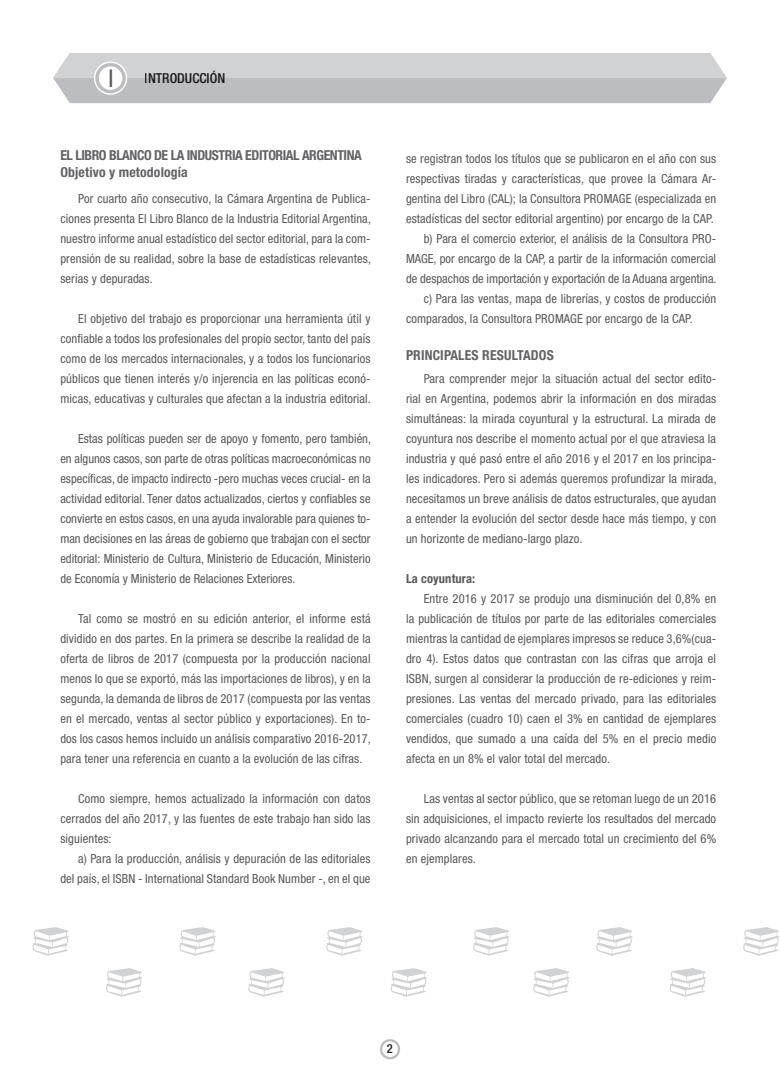
<style>
.page{position:relative;width:780px;height:1088px;background:#fff}
.page>*{position:absolute;margin:0;border:0;box-sizing:border-box;transform-origin:0 0}
.t1{font:condensed 24.62px "Helvetica Neue LT Std";color:#57585a}
.t2{font:700 condensed 13.75px/17.1px "Helvetica Neue LT Std";letter-spacing:-.03em;color:#636366}
.t3{font:700 condensed 13.75px "Helvetica Neue LT Std";letter-spacing:.01em;color:#636366}
.t4{font:500 condensed 13.75px "Helvetica Neue LT Std";color:#231f20}
.t5{font:condensed 12.5px/20px "Helvetica Neue LT Std";letter-spacing:.01em;color:#57585a;text-align:justify}
.t6{font:700 condensed 12.5px "Helvetica Neue LT Std";letter-spacing:.01em;color:#57585a}
.t7{font:500 condensed 12.5px "Helvetica Neue LT Std";color:#231f20}
</style>
<div class="page">
<svg style="left:380px;top:1039px;width:20px;height:21px"></svg>
<svg style="left:473px;top:927px;width:37px;height:29px"></svg>
<svg style="left:326px;top:927px;width:37px;height:29px"></svg>
<svg style="left:391px;top:968px;width:36px;height:29px"></svg>
<svg style="left:533px;top:968px;width:37px;height:29px"></svg>
<svg style="left:248px;top:968px;width:37px;height:29px"></svg>
<svg style="left:32px;top:927px;width:37px;height:29px"></svg>
<svg style="left:106px;top:968px;width:36px;height:29px"></svg>
<svg style="left:179px;top:927px;width:37px;height:29px"></svg>
<svg style="left:596px;top:927px;width:37px;height:29px"></svg>
<svg style="left:669px;top:968px;width:37px;height:29px"></svg>
<svg style="left:743px;top:927px;width:37px;height:29px"></svg>
<svg style="left:53px;top:53px;width:673px;height:50px;background:#c8c9cc"></svg>
<h1 class="t1" style="left:108px;top:64px;width:7px">I</h1>
<p class="t4" style="left:145px;top:70px;width:82px">INTRODUCCIÓN</p>
<p class="t2" style="left:60px;top:147px;width:303px">EL LIBRO BLANCO DE LA INDUSTRIA EDITORIAL ARGENTINA<br>Objetivo y metodología</p>
<p class="t5" style="left:60px;top:188px;width:312px;text-indent:18px">Por cuarto año consecutivo, la Cámara Argentina de Publica&shy;ciones presenta El Libro Blanco de la Industria Editorial Argentina, nuestro informe anual estadístico del sector editorial, para la com&shy;prensión de su realidad, sobre la base de estadísticas relevantes, serias y depuradas.</p>
<p class="t5" style="left:60px;top:308px;width:312px;text-indent:18px">El objetivo del trabajo es proporcionar una herramienta útil y confiable a todos los profesionales del propio sector, tanto del país como de los mercados internacionales, y a todos los funcionarios públicos que tienen interés y/o injerencia en las políticas econó&shy;micas, educativas y culturales que afectan a la industria editorial.</p>
<p class="t5" style="left:60px;top:428px;width:312px;text-indent:18px">Estas políticas pueden ser de apoyo y fomento, pero también, en algunos casos, son parte de otras políticas macroeconómicas no específicas, de impacto indirecto -pero muchas veces crucial- en la actividad editorial. Tener datos actualizados, ciertos y confiables se convierte en estos casos, en una ayuda invalorable para quienes to&shy;man decisiones en las áreas de gobierno que trabajan con el sector editorial: Ministerio de Cultura, Ministerio de Educación, Ministerio de Economía y Ministerio de Relaciones Exteriores.</p>
<p class="t5" style="left:60px;top:608px;width:312px;text-indent:18px">Tal como se mostró en su edición anterior, el informe está dividido en dos partes. En la primera se describe la realidad de la oferta de libros de 2017 (compuesta por la producción nacional menos lo que se exportó, más las importaciones de libros), y en la segunda, la demanda de libros de 2017 (compuesta por las ventas en el mercado, ventas al sector público y exportaciones). En to&shy;dos los casos hemos incluido un análisis comparativo 2016-2017, para tener una referencia en cuanto a la evolución de las cifras.</p>
<p class="t5" style="left:60px;top:788px;width:311px;text-indent:18px">Como siempre, hemos actualizado la información con datos cerrados del año 2017, y las fuentes de este trabajo han sido las siguientes:</p>
<p class="t5" style="left:60px;top:848px;width:312px;text-align:right">a) Para la producción, análisis y depuración de las editoriales<br>del país, el ISBN - International Standard Book Number -, en el que</p>
<p class="t5" style="left:406px;top:148px;width:312px">se registran todos los títulos que se publicaron en el año con sus</p>
<p class="t5" style="left:406px;top:168px;width:311px">respectivas tiradas y características, que provee la Cámara Ar-</p>
<p class="t5" style="left:406px;top:188px;width:311px">gentina del Libro (CAL); la Consultora PROMAGE (especializada en</p>
<p class="t5" style="left:406px;top:208px;width:309px">estadísticas del sector editorial argentino) por encargo de la CAP.</p>
<p class="t5" style="left:423px;top:228px;width:294px">b) Para el comercio exterior, el análisis de la Consultora PRO-</p>
<p class="t5" style="left:406px;top:248px;width:311px">MAGE, por encargo de la CAP, a partir de la información comercial</p>
<p class="t5" style="left:406px;top:268px;width:312px">de despachos de importación y exportación de la Aduana argentina.</p>
<p class="t5" style="left:423px;top:288px;width:294px">c) Para las ventas, mapa de librerías, y costos de producción</p>
<p class="t5" style="left:406px;top:308px;width:288px">comparados, la Consultora PROMAGE por encargo de la CAP.</p>
<p class="t3" style="left:406px;top:347px;width:149px">PRINCIPALES RESULTADOS</p>
<p class="t5" style="left:406px;top:368px;width:312px;text-indent:18px">Para comprender mejor la situación actual del sector edito&shy;rial en Argentina, podemos abrir la información en dos miradas simultáneas: la mirada coyuntural y la estructural. La mirada de coyuntura nos describe el momento actual por el que atraviesa la industria y qué pasó entre el año 2016 y el 2017 en los principa&shy;les indicadores. Pero si además queremos profundizar la mirada, necesitamos un breve análisis de datos estructurales, que ayudan a entender la evolución del sector desde hace más tiempo, y con un horizonte de mediano-largo plazo.</p>
<p class="t6" style="left:406px;top:571px;width:71px">La coyuntura:</p>
<p class="t5" style="left:406px;top:588px;width:312px;text-indent:18px">Entre 2016 y 2017 se produjo una disminución del 0,8% en la publicación de títulos por parte de las editoriales comerciales mientras la cantidad de ejemplares impresos se reduce 3,6%(cua&shy;dro 4). Estos datos que contrastan con las cifras que arroja el ISBN, surgen al considerar la producción de re-ediciones y reim&shy;presiones. Las ventas del mercado privado, para las editoriales comerciales (cuadro 10) caen el 3% en cantidad de ejemplares vendidos, que sumado a una caída del 5% en el precio medio afecta en un 8% el valor total del mercado.</p>
<p class="t5" style="left:406px;top:788px;width:312px;text-indent:18px">Las ventas al sector público, que se retoman luego de un 2016 sin adquisiciones, el impacto revierte los resultados del mercado privado alcanzando para el mercado total un crecimiento del 6% en ejemplares.</p>
<p class="t7" style="left:387px;top:1041px;width:7px">2</p>
</div>
